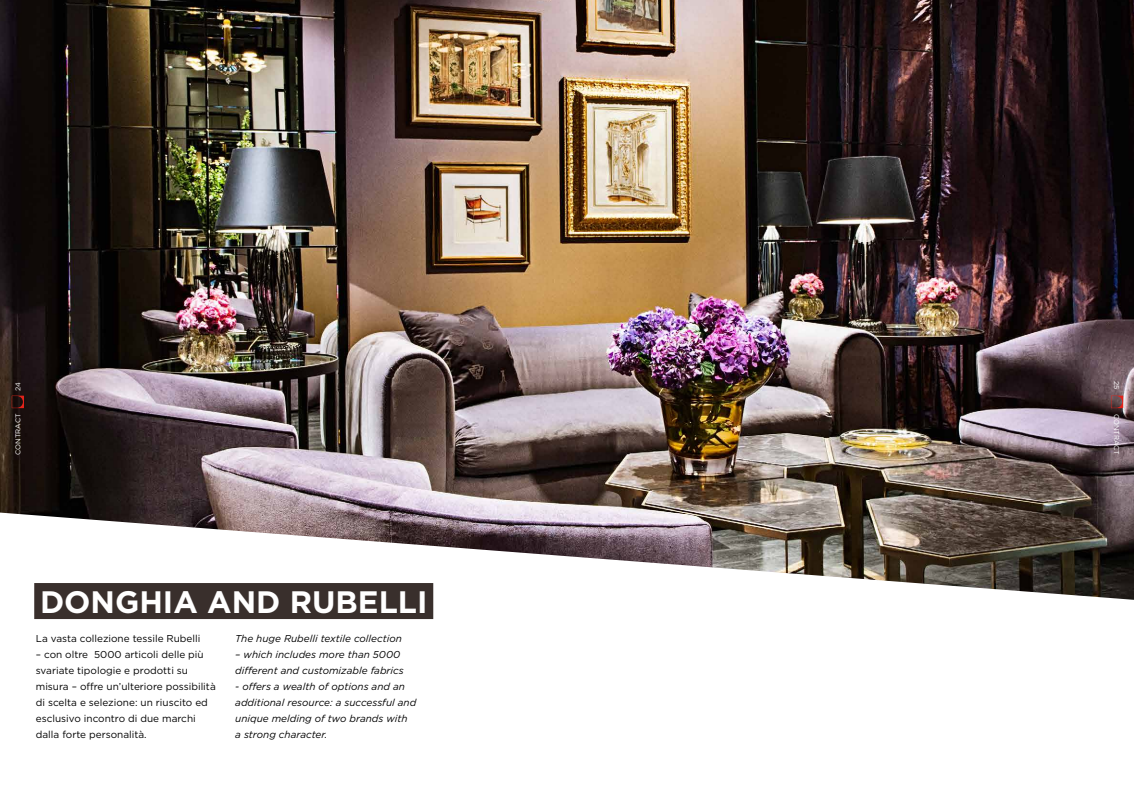
<style>
.page{position:relative;width:1134px;height:794px;background:#fff}
.page>*{position:absolute;margin:0;border:0;box-sizing:border-box;transform-origin:0 0}
.t1{font:700 31px "Gotham";color:#fff}
.t2{font:10px/16px "Gotham";color:#000}
.t3{font:italic 10px/16px "Gotham";color:#000}
.t4{font:7px "Gotham";color:#fff}
</style>
<div class="page">
<img style="left:0;top:0;width:1134px;height:600px">
<svg style="left:12px;top:396px;width:12px;height:12px"></svg>
<div style="left:34px;top:583px;width:399px;height:36px;background:#392f2c"></div>
<svg style="left:1111px;top:396px;width:12px;height:12px"></svg>
<p class="t4" style="left:14px;top:391px;width:10px;rotate:-90deg">24</p>
<p class="t4" style="left:14px;top:455px;width:43px;rotate:-90deg">CONTRACT</p>
<h1 class="t1" style="left:40px;top:581px;width:48px">DONGHIA</h1>
<h1 class="t1" style="left:207px;top:581px;width:103px">AN D RUBELLI</h1>
<p class="t2" style="left:36px;top:630px;width:166px">La vasta collezione tessile Rubelli</p>
<p class="t2" style="left:36px;top:646px;width:181px">– con oltre 5000 articoli delle più svariate tipologie e prodotti su misura – offre un’ulteriore possibilità di scelta e selezione: un riuscito ed esclusivo incontro di due marchi dalla forte personalità.</p>
<p class="t3" style="left:235px;top:630px;width:168px">The huge Rubelli textile collection</p>
<p class="t3" style="left:235px;top:646px;width:170px">– which includes more than 5000 different and customizable fabrics</p>
<p class="t3" style="left:235px;top:678px;width:183px">- offers a wealth of options and an additional resource: a successful and unique melding of two brands with<br>a strong character.</p>
<p class="t4" style="left:1121px;top:381px;width:10px;rotate:90deg">25</p>
<p class="t4" style="left:1121px;top:413px;width:43px;rotate:90deg">CONTRACT</p>
</div>
